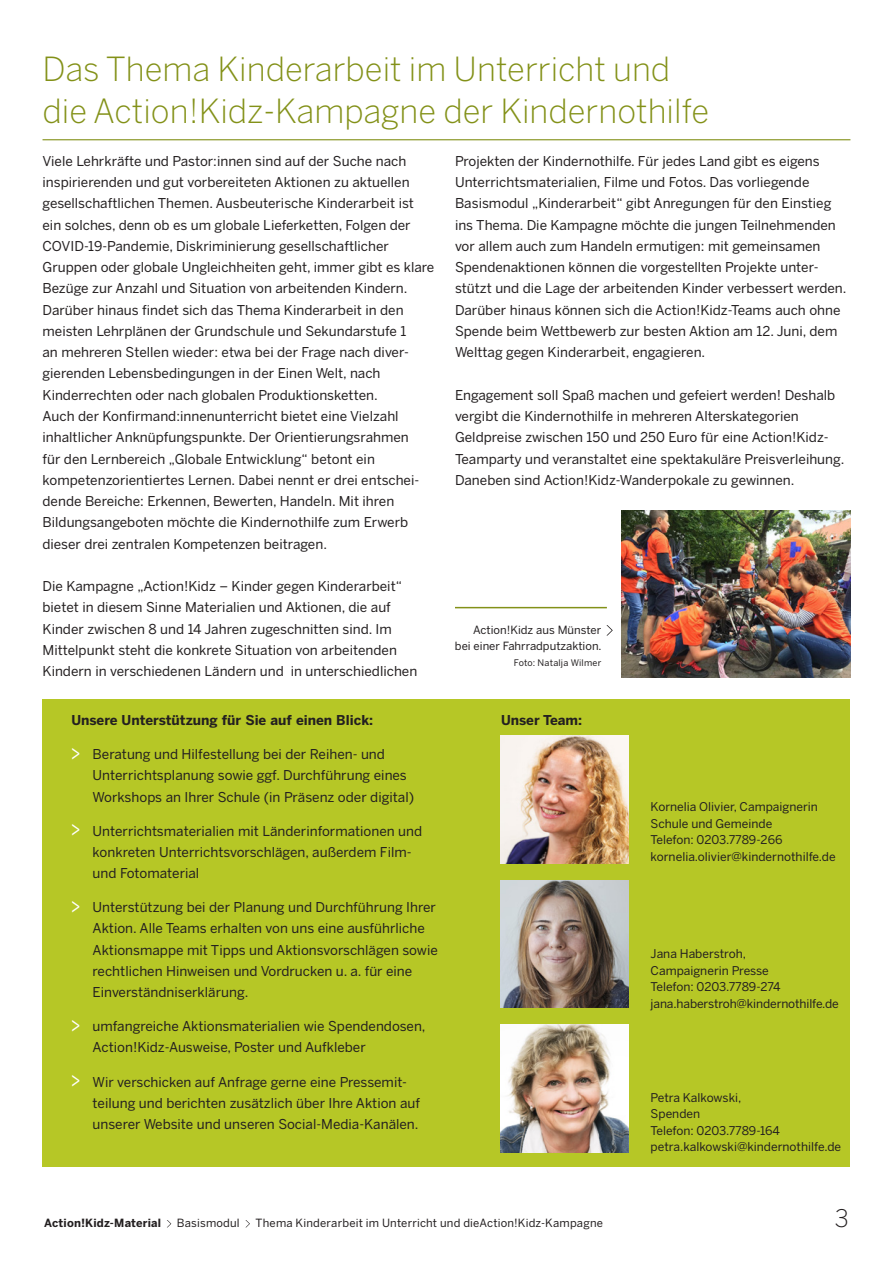
<style>
.page{position:relative;width:893px;height:1263px;background:#fff}
.page>*{position:absolute;margin:0;border:0;box-sizing:border-box;transform-origin:0 0}
.t1{font:300 33px/42.5px "Benton Sans";color:#839118}
.t2{font:300 24px "Benton Sans";color:#231f20}
.Fußnote___Quelle{font:13.5px/21.3px "Benton Sans";color:#231f20}
.Fußnote___Quelle-2{font:700 13.5px "Benton Sans";color:#231f20}
.fließtext{font:700 13.5px "Benton Sans";color:#231f20}
.fließtext-2{font:12px/16.5px "Benton Sans";color:#231f20}
.Fließtext{font:11.25px/15.9px "Benton Sans";letter-spacing:.01em;color:#231f20;text-align:right}
.t3{font:700 11.25px "Benton Sans";letter-spacing:.015em;color:#231f20}
.Fließtext-2{font:9px "Benton Sans";letter-spacing:.02em;color:#231f20}
.s1{font-size:22.5px;color:#fff}
</style>
<div class="page">
<div style="left:43px;top:699px;width:807px;height:468px;background:#b6c726"></div>
<svg style="left:167px;top:1220px;width:4px;height:7px"></svg>
<svg style="left:245px;top:1220px;width:5px;height:7px"></svg>
<img style="left:621px;top:510px;width:229px;height:167px">
<svg style="left:606px;top:625px;width:7px;height:10px"></svg>
<img style="left:501px;top:880px;width:127px;height:128px">
<img style="left:501px;top:1025px;width:127px;height:127px">
<img style="left:501px;top:736px;width:127px;height:127px">
<hr style="left:455px;top:607px;width:152px;height:1px;background:#839118">
<hr style="left:43px;top:139px;width:807px;height:1px;background:#839118">
<p class="t1" style="left:43px;top:47px;width:668px">Das Thema Kinderarbeit im Unterricht und die Action!Kidz-Kampagne der Kindernothilfe</p>
<p class="Fußnote___Quelle" style="left:455px;top:150px;width:393px">Projekten der Kindernothilfe. Für jedes Land gibt es eigens Unterrichtsmaterialien, Filme und Fotos. Das vorliegende Basismodul „Kinderarbeit“ gibt Anregungen für den Einstieg ins Thema. Die Kampagne möchte die jungen Teilnehmenden vor allem auch zum Handeln ermutigen: mit gemeinsamen Spendenaktionen können die vorgestellten Projekte unter&shy;stützt und die Lage der arbeitenden Kinder verbessert werden.<br>Darüber hinaus können sich die Action!Kidz-Teams auch ohne Spende beim Wettbewerb zur besten Aktion am 12. Juni, dem Welttag gegen Kinderarbeit, engagieren.</p>
<p class="Fußnote___Quelle" style="left:455px;top:384px;width:391px">Engagement soll Spaß machen und gefeiert werden! Deshalb vergibt die Kindernothilfe in mehreren Alterskategorien Geldpreise zwischen 150 und 250 Euro für eine Action!Kidz-Teamparty und veranstaltet eine spektakuläre Preisverleihung.<br>Daneben sind Action!Kidz-Wanderpokale zu gewinnen.</p>
<p class="Fußnote___Quelle" style="left:43px;top:150px;width:393px">Viele Lehrkräfte und Pastor:innen sind auf der Suche nach inspirierenden und gut vorbereiteten Aktionen zu aktuellen gesellschaftlichen Themen. Ausbeuterische Kinderarbeit ist ein solches, denn ob es um globale Lieferketten, Folgen der COVID-19-Pandemie, Diskriminierung gesellschaftlicher Gruppen oder globale Ungleichheiten geht, immer gibt es klare Bezüge zur Anzahl und Situation von arbeitenden Kindern.<br>Darüber hinaus findet sich das Thema Kinderarbeit in den meisten Lehrplänen der Grundschule und Sekundarstufe 1<br>an mehreren Stellen wieder: etwa bei der Frage nach diver&shy;gierenden Lebensbedingungen in der Einen Welt, nach Kinderrechten oder nach globalen Produktionsketten.<br>Auch der Konfirmand:innenunterricht bietet eine Vielzahl inhaltlicher Anknüpfungspunkte. Der Orientierungsrahmen<br>für den Lernbereich „Globale Entwicklung“ betont ein kompetenzorientiertes Lernen. Dabei nennt er drei entschei&shy;dende Bereiche: Erkennen, Bewerten, Handeln. Mit ihren Bildungsangeboten möchte die Kindernothilfe zum Erwerb dieser drei zentralen Kompetenzen beitragen.</p>
<p class="Fußnote___Quelle" style="left:43px;top:575px;width:376px">Die Kampagne „Action!Kidz – Kinder gegen Kinderarbeit“ bietet in diesem Sinne Materialien und Aktionen, die auf Kinder zwischen 8 und 14 Jahren zugeschnitten sind. Im Mittelpunkt steht die konkrete Situation von arbeitenden Kindern in verschiedenen Ländern und in unterschiedlichen</p>
<p class="Fußnote___Quelle-2" style="left:71px;top:712px;width:303px">Unsere Unterstützung für Sie auf einen Blick:</p>
<p class="Fußnote___Quelle" style="left:93px;top:743px;width:323px;text-indent:-21px"><span class="s1">&gt;</span> Beratung und Hilfestellung bei der Reihen- und<br>Unterrichtsplanung sowie ggf. Durchführung eines<br>Workshops an Ihrer Schule (in Präsenz oder digital)</p>
<p class="Fußnote___Quelle" style="left:93px;top:820px;width:331px;text-indent:-21px"><span class="s1">&gt;</span> Unterrichtsmaterialien mit Länderinformationen und konkreten Unterrichtsvorschlägen, außerdem Film&shy;und Fotomaterial</p>
<p class="Fußnote___Quelle" style="left:93px;top:896px;width:347px;text-indent:-21px"><span class="s1">&gt;</span> Unterstützung bei der Planung und Durchführung Ihrer Aktion. Alle Teams erhalten von uns eine ausführliche Aktionsmappe mit Tipps und Aktionsvorschlägen sowie rechtlichen Hinweisen und Vordrucken u. a. für eine Einverständniserklärung.</p>
<p class="Fußnote___Quelle" style="left:93px;top:1015px;width:334px;text-indent:-21px"><span class="s1">&gt;</span> umfangreiche Aktionsmaterialien wie Spendendosen,<br>Action!Kidz-Ausweise, Poster und Aufkleber</p>
<p class="Fußnote___Quelle" style="left:93px;top:1071px;width:329px;text-indent:-21px"><span class="s1">&gt;</span> Wir verschicken auf Anfrage gerne eine Pressemit&shy;teilung und berichten zusätzlich über Ihre Aktion auf unserer Website und unseren Social-Media-Kanälen.</p>
<p class="Fließtext" style="left:455px;top:622px;width:148px">Action!Kidz aus Münster bei einer Fahrradputzaktion.</p>
<p class="Fließtext-2" style="left:514px;top:657px;width:89px">Foto: Natalja Wilmer</p>
<p class="fließtext" style="left:501px;top:712px;width:83px">Unser Team:</p>
<p class="fließtext-2" style="left:651px;top:798px;width:169px">Kornelia Olivier, Campaignerin<br>Schule und Gemeinde</p>
<p class="fließtext-2" style="left:651px;top:831px;width:133px">Telefon: 0203.7789-266</p>
<p class="fließtext-2" style="left:651px;top:848px;width:187px">kornelia.olivier@kindernothilfe.de</p>
<p class="fließtext-2" style="left:651px;top:945px;width:120px">Jana Haberstroh,<br>Campaignerin Presse</p>
<p class="fließtext-2" style="left:651px;top:978px;width:131px">Telefon: 0203.7789-274</p>
<p class="fließtext-2" style="left:651px;top:995px;width:190px">jana.haberstroh@kindernothilfe.de</p>
<p class="fließtext-2" style="left:651px;top:1089px;width:92px">Petra Kalkowski,<br>Spenden</p>
<p class="fließtext-2" style="left:651px;top:1122px;width:131px">Telefon: 0203.7789-164</p>
<p class="fließtext-2" style="left:651px;top:1138px;width:192px">petra.kalkowski@kindernothilfe.de</p>
<p class="t3" style="left:44px;top:1217px;width:119px">Action!Kidz-Material</p>
<p class="Fließtext" style="left:177px;top:1215px;width:64px">Basismodul</p>
<p class="Fließtext" style="left:256px;top:1215px;width:349px">Thema Kinderarbeit im Unterricht und dieAction!Kidz-Kampagne</p>
<h2 class="t2" style="left:835px;top:1204px;width:15px">3</h2>
</div>
